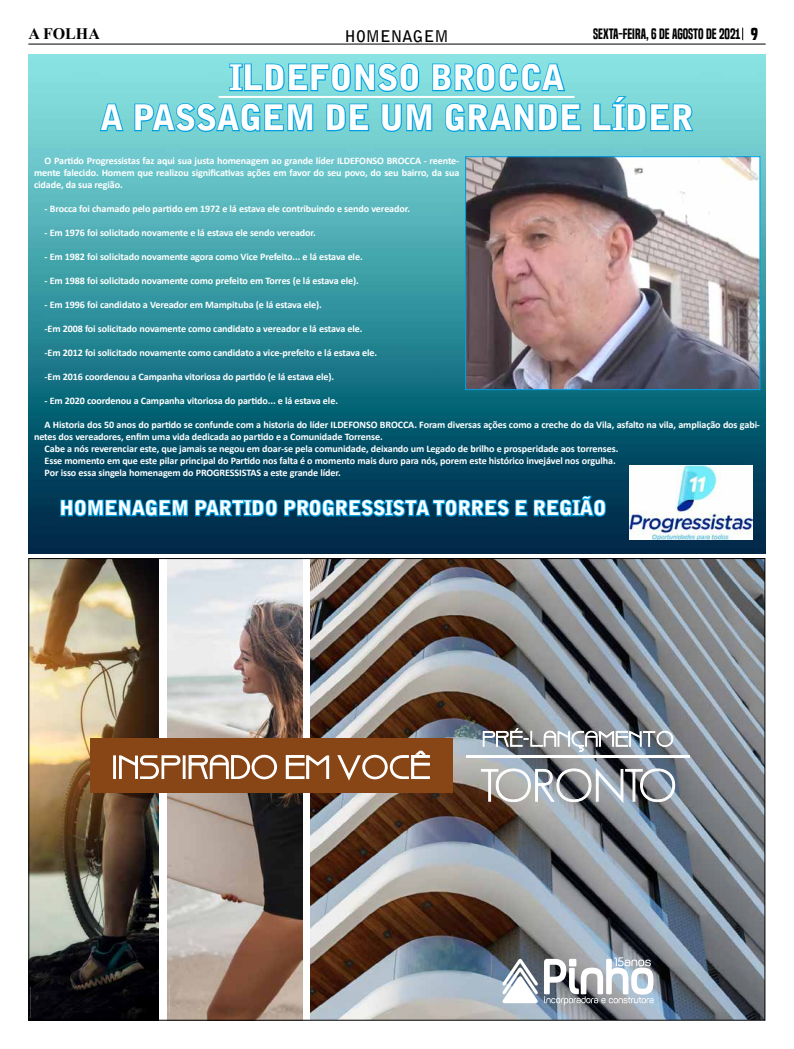
<style>
.page{position:relative;width:794px;height:1049px;background:#fff}
.page>*{position:absolute;margin:0;border:0;box-sizing:border-box;transform-origin:0 0}
.t1{font:900 35px/40px "Bell Gothic Std";letter-spacing:-.01em;color:#fff;text-align:center}
.t2{font:900 20px "Bell Gothic Std";letter-spacing:-.01em;color:#fff}
.t3{font:700 16px "Bell Gothic Std";color:#000}
.t4{font:700 16px "Times New Roman";color:#000}
.t5{font:14px "Built Titling Sb";color:#000}
.t6{font:700 10px/12px "Calibri";letter-spacing:-.01em;color:#fff;text-align:justify}
.s1{font-family:"Built Titling Rg";font-weight:700;font-size:16px}
</style>
<div class="page">
<hr style="left:28px;top:44px;width:737px;height:1px;background:#000">
<svg style="left:742px;top:28px;width:1px;height:12px"></svg>
<img style="left:28px;top:54px;width:737px;height:499px">
<img style="left:311px;top:560px;width:452px;height:458px">
<hr style="left:466px;top:755px;width:224px;height:2px;background:#fff">
<svg style="left:482px;top:728px;width:191px;height:24px"></svg>
<svg style="left:480px;top:767px;width:195px;height:36px"></svg>
<svg style="left:544px;top:957px;width:109px;height:48px"></svg>
<svg style="left:502px;top:959px;width:36px;height:44px"></svg>
<img style="left:168px;top:560px;width:134px;height:458px">
<svg style="left:168px;top:984px;width:2px;height:34px"></svg>
<img style="left:30px;top:560px;width:129px;height:458px">
<svg style="left:30px;top:987px;width:1px;height:31px"></svg>
<div style="left:90px;top:738px;width:363px;height:54px;background:#884515"></div>
<svg style="left:113px;top:750px;width:317px;height:31px"></svg>
<svg style="left:228px;top:62px;width:192px;height:31px;background:#57c9e0"></svg>
<svg style="left:431px;top:61px;width:135px;height:32px;background:#58c9e0"></svg>
<svg style="left:98px;top:102px;width:27px;height:30px"></svg>
<svg style="left:133px;top:102px;width:181px;height:31px;background:#4dc1da"></svg>
<svg style="left:325px;top:103px;width:45px;height:29px"></svg>
<svg style="left:380px;top:103px;width:53px;height:30px;background:#49bfda"></svg>
<svg style="left:443px;top:102px;width:139px;height:31px;background:#4fc1d9"></svg>
<svg style="left:592px;top:95px;width:103px;height:37px;background:#56c5da"></svg>
<hr style="left:219px;top:96px;width:355px;height:2px;background:#fff">
<img style="left:629px;top:466px;width:123px;height:73px">
<svg style="left:59px;top:494px;width:548px;height:24px;background:#006391"></svg>
<img style="left:467px;top:158px;width:291px;height:230px">
<div style="left:465px;top:156px;width:295px;height:234px;border:1px solid #009fe3"></div>
<h3 class="t4" style="left:28px;top:22px;width:73px">A FOLHA</h3>
<h3 class="t3" style="left:344px;top:27px;width:106px">HOMENAGEM</h3>
<h3 class="t5" style="left:593px;top:25px;width:166px">SEXTA-FEIRA, 6 DE AGOSTO DE 2021 <span class="s1">9</span></h3>
<h1 class="t1" style="left:100px;top:58px;width:595px">ILDEFONSO BROCCA<br>A PASSAGEM DE UM GRANDE LÍDER</h1>
<p class="t6" style="left:34px;top:155px;width:427px;text-indent:11px">O Partido Progressistas faz aqui sua justa homenagem ao grande líder ILDEFONSO BROCCA - reente&shy;mente falecido. Homem que realizou significativas ações em favor do seu povo, do seu bairro, da sua cidade, da sua região.</p>
<p class="t6" style="left:45px;top:203px;width:367px">- Brocca foi chamado pelo partido em 1972 e lá estava ele contribuindo e sendo vereador.</p>
<p class="t6" style="left:45px;top:227px;width:273px">- Em 1976 foi solicitado novamente e lá estava ele sendo vereador.</p>
<p class="t6" style="left:45px;top:251px;width:319px">- Em 1982 foi solicitado novamente agora como Vice Prefeito... e lá estava ele.</p>
<p class="t6" style="left:45px;top:275px;width:316px">- Em 1988 foi solicitado novamente como prefeito em Torres (e lá estava ele).</p>
<p class="t6" style="left:45px;top:299px;width:279px">- Em 1996 foi candidato a Vereador em Mampituba (e lá estava ele).</p>
<p class="t6" style="left:45px;top:323px;width:319px">-Em 2008 foi solicitado novamente como candidato a vereador e lá estava ele.</p>
<p class="t6" style="left:45px;top:347px;width:334px">-Em 2012 foi solicitado novamente como candidato a vice-prefeito e lá estava ele.</p>
<p class="t6" style="left:45px;top:371px;width:291px">-Em 2016 coordenou a Campanha vitoriosa do partido (e lá estava ele).</p>
<p class="t6" style="left:45px;top:395px;width:295px">- Em 2020 coordenou a Campanha vitoriosa do partido... e lá estava ele.</p>
<p class="t6" style="left:45px;top:419px;width:717px">A Historia dos 50 anos do partido se confunde com a historia do líder ILDEFONSO BROCCA. Foram diversas ações como a creche do da Vila, asfalto na vila, ampliação dos gabi-</p>
<p class="t6" style="left:34px;top:431px;width:350px">netes dos vereadores, enfim uma vida dedicada ao partido e a Comunidade Torrense.</p>
<p class="t6" style="left:45px;top:443px;width:575px">Cabe a nós reverenciar este, que jamais se negou em doar-se pela comunidade, deixando um Legado de brilho e prosperidade aos torrenses.</p>
<p class="t6" style="left:45px;top:455px;width:572px">Esse momento em que este pilar principal do Partido nos falta é o momento mais duro para nós, porem este histórico invejável nos orgulha.</p>
<p class="t6" style="left:45px;top:467px;width:298px">Por isso essa singela homenagem do PROGRESSISTAS a este grande líder.</p>
<h2 class="t2" style="left:59px;top:496px;width:548px">HOMENAGEM PARTIDO PROGRESSISTA TORRES E REGIÃO</h2>
</div>
